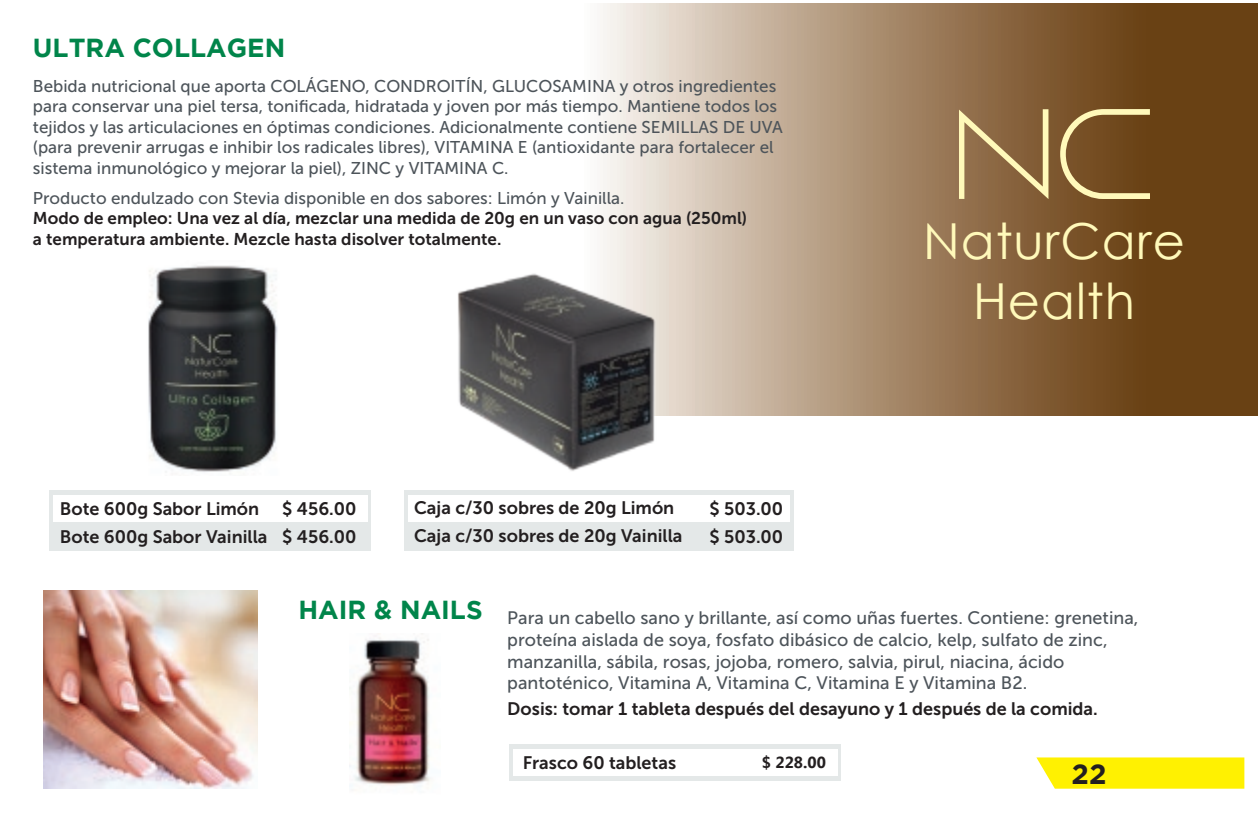
<style>
.page{position:relative;width:1259px;height:827px;background:#fff}
.page>*{position:absolute;margin:0;border:0;box-sizing:border-box;transform-origin:0 0}
.t1{font:49.6px/59.4px "Century Gothic";letter-spacing:.02em;color:#fff9ba;text-align:center}
.t2{font:700 28px "Gotham";color:#231f20}
.t3{font:700 26px "Gotham";color:#00854a}
.t4{font:18px/21.6px "Museo Sans 500";color:#4d545a}
.t5{font:18px/28px "Museo Sans 700";color:#231f20;text-align:right}
.t6{font:17px/20.4px "Museo Sans 500";color:#4d545a}
.t7{font:17px/20.4px "Museo Sans 700";color:#231f20}
.t8{font:700 16px "Microsoft Tai Le";color:#231f20}
</style>
<div class="page">
<svg style="left:600px;top:3px;width:656px;height:412px"></svg>
<svg style="left:509px;top:744px;width:331px;height:36px;fill:#e4e8e8"></svg>
<div style="left:513px;top:748px;width:324px;height:26px;background:#fff"></div>
<div style="left:49px;top:489px;width:322px;height:61px;background:#e4e8e8"></div>
<div style="left:53px;top:495px;width:314px;height:26px;background:#fff"></div>
<div style="left:404px;top:489px;width:389px;height:61px;background:#e4e8e8"></div>
<div style="left:408px;top:495px;width:381px;height:26px;background:#fff"></div>
<svg style="left:1036px;top:757px;width:207px;height:31px"></svg>
<img style="left:43px;top:590px;width:214px;height:198px">
<img style="left:148px;top:265px;width:130px;height:207px">
<img style="left:349px;top:633px;width:81px;height:154px">
<svg style="left:958px;top:109px;width:90px;height:90px"></svg>
<svg style="left:1059px;top:109px;width:90px;height:90px"></svg>
<img style="left:427px;top:257px;width:260px;height:233px">
<h3 class="t3" style="left:33px;top:33px;width:254px">ULTRA COLLAGEN</h3>
<p class="t6" style="left:33px;top:76px;width:751px">Bebida nutricional que aporta COLÁGENO, CONDROITÍN, GLUCOSAMINA y otros ingredientes para conservar una piel tersa, tonificada, hidratada y joven por más tiempo. Mantiene todos los tejidos y las articulaciones en óptimas condiciones. Adicionalmente contiene SEMILLAS DE UVA (para prevenir arrugas e inhibir los radicales libres), VITAMINA E (antioxidante para fortalecer el sistema inmunológico y mejorar la piel), ZINC y VITAMINA C.</p>
<p class="t6" style="left:33px;top:188px;width:593px">Producto endulzado con Stevia disponible en dos sabores: Limón y Vainilla.</p>
<p class="t7" style="left:33px;top:208px;width:715px">Modo de empleo: Una vez al día, mezclar una medida de 20g en un vaso con agua (250ml) a temperatura ambiente. Mezcle hasta disolver totalmente.</p>
<p class="t5" style="left:60px;top:494px;width:298px">$ 456.00<br>Bote 600g Sabor Vainilla $ 456.00</p>
<p class="t5" style="left:414px;top:493px;width:262px">Caja c/30 sobres de 20g Limón</p>
<p class="t5" style="left:709px;top:495px;width:75px">$ 503.00</p>
<p class="t5" style="left:60px;top:494px;width:201px">Bote 600g Sabor Limón</p>
<p class="t5" style="left:414px;top:521px;width:270px">Caja c/30 sobres de 20g Vainilla</p>
<p class="t5" style="left:709px;top:523px;width:75px">$ 503.00</p>
<h1 class="t1" style="left:922px;top:211px;width:263px">NaturCare<br>Health</h1>
<h3 class="t3" style="left:298px;top:594px;width:186px">HAIR &amp; NAILS</h3>
<p class="t4" style="left:507px;top:607px;width:632px">Para un cabello sano y brillante, así como uñas fuertes. Contiene: grenetina, proteína aislada de soya, fosfato dibásico de calcio, kelp, sulfato de zinc, manzanilla, sábila, rosas, jojoba, romero, salvia, pirul, niacina, ácido pantoténico, Vitamina A, Vitamina C, Vitamina E y Vitamina B2.</p>
<p class="t5" style="left:507px;top:694px;width:592px">Dosis: tomar 1 tableta después del desayuno y 1 después de la comida.</p>
<p class="t5" style="left:522px;top:748px;width:155px">Frasco 60 tabletas</p>
<p class="t8" style="left:761px;top:752px;width:65px">$ 228.00</p>
<h2 class="t2" style="left:1071px;top:757px;width:36px">22</h2>
</div>
